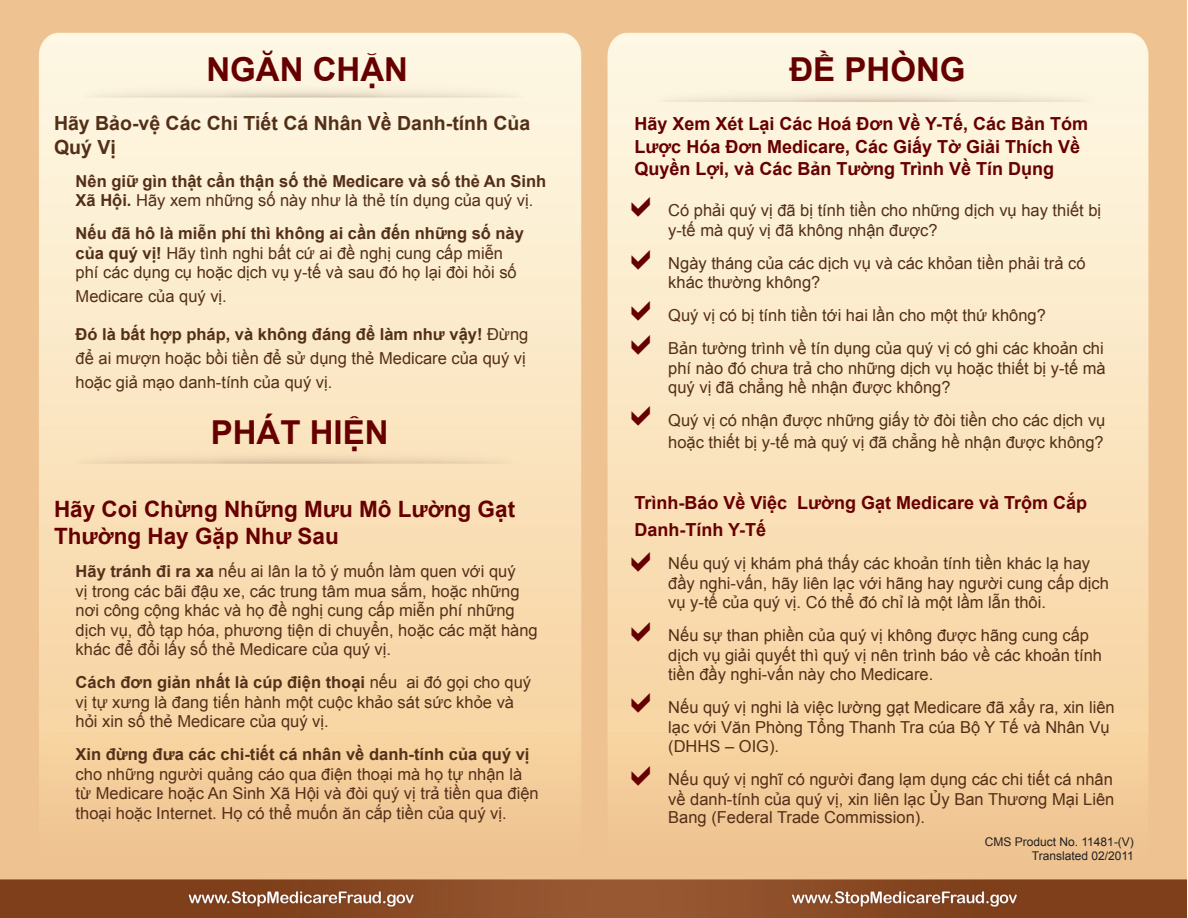
<style>
.page{position:relative;width:1188px;height:918px;background:#fff}
.page>*{position:absolute;margin:0;border:0;box-sizing:border-box;transform-origin:0 0}
.t1{font:700 33px "Arial";color:#600}
.t2{font:700 22.5px "Arial";color:#600}
.t3{font:700 19.5px "Arial";color:#532f18}
.t4{font:700 18px/22.5px "Arial";color:#600}
.t5{font:16.5px/19.5px "Arial";color:#532f18}
.t6{font:16.5px/19.5px "Arial";color:#54301a}
.t7{font:700 16.5px/19.5px "Arial";color:#532f18}
.t8{font:700 16.5px/19.5px "Arial";color:#54301a}
.t9{font:12px/14.4px "Arial";color:#231f20;text-align:right}
.s1{font-weight:400}
.s2{font-weight:700}
</style>
<div class="page">
<img style="left:0;top:0;width:1187px;height:917px">
<svg style="left:632px;top:197px;width:18px;height:20px"></svg>
<svg style="left:632px;top:250px;width:18px;height:20px"></svg>
<svg style="left:632px;top:301px;width:18px;height:20px"></svg>
<svg style="left:632px;top:335px;width:18px;height:20px"></svg>
<svg style="left:632px;top:405px;width:18px;height:20px"></svg>
<svg style="left:632px;top:552px;width:18px;height:20px"></svg>
<svg style="left:632px;top:621px;width:18px;height:20px"></svg>
<svg style="left:632px;top:693px;width:18px;height:20px"></svg>
<svg style="left:632px;top:766px;width:18px;height:20px"></svg>
<p class="t1" style="left:206px;top:48px;width:203px">NGĂN CHẶN</p>
<p class="t1" style="left:789px;top:48px;width:178px">ĐỀ PHÒNG</p>
<p class="t3" style="left:54px;top:111px;width:478px">Hãy Bảo-vệ Các Chi Tiết Cá Nhân Về Danh-tính Của</p>
<p class="t4" style="left:634px;top:113px;width:455px">Hãy Xem Xét Lại Các Hoá Đơn Về Y-Tế, Các Bản Tóm</p>
<p class="t3" style="left:54px;top:134px;width:63px">Quý Vị</p>
<p class="t4" style="left:634px;top:136px;width:447px">Lược Hóa Đơn Medicare, Các Giấy Tờ Giải Thích Về<br>Quyền Lợi, và Các Bản Tường Trình Về Tín Dụng</p>
<p class="t7" style="left:76px;top:172px;width:472px">Nên giữ gìn thật cẩn thận số thẻ Medicare và số thẻ An Sinh<br>Xã Hội. <span class="s1">Hãy xem những số này như là thẻ tín dụng của quý vị.</span></p>
<p class="t5" style="left:668px;top:201px;width:434px">Có phải quý vị đã bị tính tiền cho những dịch vụ hay thiết bị</p>
<p class="t7" style="left:76px;top:224px;width:450px">Nếu đã hô là miễn phí thì không ai cần đến những số này</p>
<p class="t5" style="left:668px;top:220px;width:271px">y-tế mà quý vị đã không nhận được?</p>
<p class="t5" style="left:76px;top:243px;width:429px"><span class="s2">của quý vị!</span> Hãy tình nghi bất cứ ai đề nghị cung cấp miễn</p>
<p class="t5" style="left:668px;top:253px;width:419px">Ngày tháng của các dịch vụ và các khỏan tiền phải trả có</p>
<p class="t5" style="left:76px;top:263px;width:443px">phí các dụng cụ hoặc dịch vụ y-tế và sau đó họ lại đòi hỏi số</p>
<p class="t5" style="left:668px;top:273px;width:154px">khác thường không?</p>
<p class="t5" style="left:76px;top:287px;width:153px">Medicare của quý vị.</p>
<p class="t5" style="left:668px;top:306px;width:379px">Quý vị có bị tính tiền tới hai lần cho một thứ không?</p>
<p class="t7" style="left:76px;top:325px;width:454px">Đó là bất hợp pháp, và không đáng để làm như vậy! <span class="s1">Đừng</span></p>
<p class="t5" style="left:668px;top:339px;width:437px">Bản tường trình về tín dụng của quý vị có ghi các khoản chi</p>
<p class="t5" style="left:76px;top:349px;width:452px">để ai mượn hoặc bồi tiền để sử dụng thẻ Medicare của quý vị</p>
<p class="t5" style="left:668px;top:358px;width:439px">phí nào đó chưa trả cho những dịch vụ hoặc thiết bị y-tế mà</p>
<p class="t5" style="left:76px;top:373px;width:258px">hoặc giả mạo danh-tính của quý vị.</p>
<p class="t5" style="left:668px;top:378px;width:284px">quý vị đã chẳng hề nhận được không?</p>
<p class="t1" style="left:211px;top:411px;width:179px">PHÁT HIỆN</p>
<p class="t5" style="left:668px;top:410px;width:439px;line-height:21.6px">Quý vị có nhận được những giấy tờ đòi tiền cho các dịch vụ hoặc thiết bị y-tế mà quý vị đã chẳng hề nhận được không?</p>
<p class="t2" style="left:54px;top:495px;width:463px">Hãy Coi Chừng Những Mưu Mô Lường Gạt</p>
<p class="t4" style="left:634px;top:492px;width:454px">Trình-Báo Về Việc Lường Gạt Medicare và Trộm Cắp</p>
<p class="t2" style="left:54px;top:522px;width:286px">Thường Hay Gặp Như Sau</p>
<p class="t4" style="left:634px;top:519px;width:133px">Danh-Tính Y-Tế</p>
<p class="t6" style="left:76px;top:562px;width:442px"><span class="s2">Hãy tránh đi ra xa</span> nếu ai lân la tỏ ý muốn làm quen với quý</p>
<p class="t5" style="left:668px;top:554px;width:442px">Nếu quý vị khám phá thấy các khoản tính tiền khác lạ hay đầy nghi-vấn, hãy liên lạc với hãng hay người cung cấp dịch</p>
<p class="t6" style="left:76px;top:582px;width:445px">vị trong các bãi đậu xe, các trung tâm mua sắm, hoặc những</p>
<p class="t5" style="left:668px;top:593px;width:379px">vụ y-tế của quý vị. Có thể đó chỉ là một lầm lẫn thôi.</p>
<p class="t6" style="left:76px;top:601px;width:464px">nơi công cộng khác và họ đề nghị cung cấp miễn phí những dịch vụ, đồ tạp hóa, phương tiện di chuyển, hoặc các mặt hàng khác để đổi lấy số thẻ Medicare của quý vị.</p>
<p class="t5" style="left:668px;top:626px;width:435px">Nếu sự than phiền của quý vị không được hãng cung cấp dịch vụ giải quyết thì quý vị nên trình báo về các khoản tính tiền đầy nghi-vấn này cho Medicare.</p>
<p class="t6" style="left:76px;top:673px;width:457px"><span class="s2">Cách đơn giản nhất là cúp điện thoại</span> nếu ai đó gọi cho quý vị tự xưng là đang tiến hành một cuộc khảo sát sức khỏe và</p>
<p class="t5" style="left:668px;top:698px;width:448px">Nếu quý vị nghi là việc lường gạt Medicare đã xẩy ra, xin liên</p>
<p class="t6" style="left:76px;top:712px;width:255px">hỏi xin số thẻ Medicare của quý vị.</p>
<p class="t5" style="left:668px;top:717px;width:443px">lạc với Văn Phòng Tổng Thanh Tra cúa Bộ Y Tế và Nhân Vụ (DHHS – OIG).</p>
<p class="t8" style="left:76px;top:745px;width:455px">Xin đừng đưa các chi-tiết cá nhân về danh-tính của quý vị <span class="s1">cho những người quảng cáo qua điện thoại mà họ tự nhận là</span></p>
<p class="t5" style="left:668px;top:770px;width:446px">Nếu quý vị nghĩ có người đang lạm dụng các chi tiết cá nhân</p>
<p class="t6" style="left:76px;top:784px;width:465px">từ Medicare hoặc An Sinh Xã Hội và đòi quý vị trả tiền qua điện</p>
<p class="t5" style="left:668px;top:789px;width:448px">về danh-tính của quý vị, xin liên lạc Ủy Ban Thương Mại Liên</p>
<p class="t6" style="left:76px;top:804px;width:433px">thoại hoặc Internet. Họ có thể muốn ăn cắp tiền của quý vị.</p>
<p class="t5" style="left:668px;top:807px;width:258px">Bang (Federal Trade Commission).</p>
<p class="t9" style="left:985px;top:834px;width:151px">CMS Product No. 11481-(V)<br>Translated 02/2011</p>
</div>
